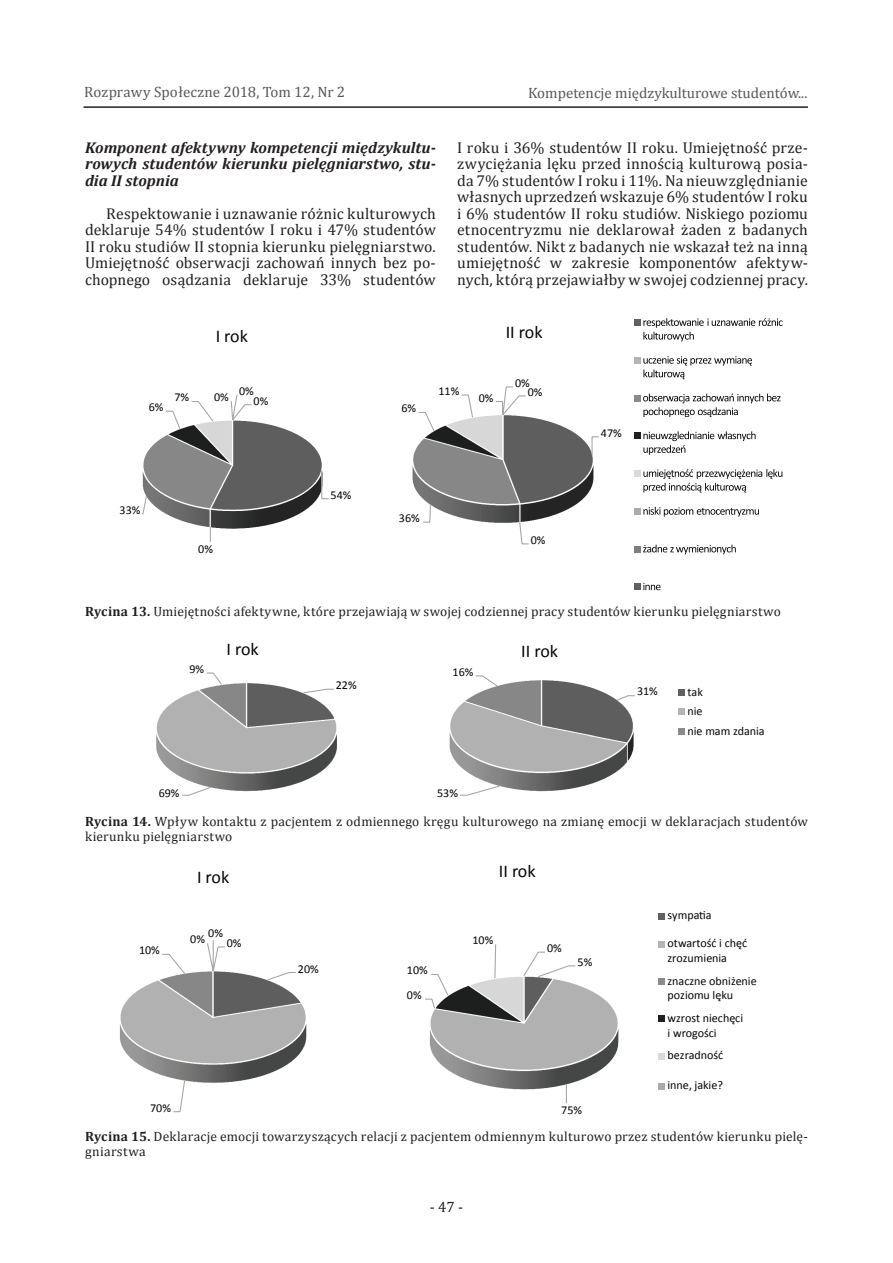
<style>
.page{position:relative;width:893px;height:1263px;background:#fff}
.page>*{position:absolute;margin:0;border:0;box-sizing:border-box;transform-origin:0 0}
.t1{font:18px "Calibri";color:#050504}
.t2{font:15.75px/16.5px "Cambria";letter-spacing:.005em;color:#231f20;text-align:justify}
.t3{font:italic 700 15.75px/16.5px "Cambria";color:#231f20;text-align:justify}
.t4{font:15px "Cambria";color:#57585a}
.t5{font:15px "Cambria";color:#231f20}
.t6{font:13.5px/15px "Cambria";letter-spacing:.015em;color:#231f20}
.t7{font:12px/14.5px "Calibri";letter-spacing:-.005em;color:#050504}
.s1{font-weight:700}
</style>
<div class="page">
<hr style="left:84px;top:106px;width:724px;height:2px;background:#231f20">
<svg style="left:142px;top:394px;width:187px;height:148px"></svg>
<img style="left:412px;top:447px;width:5px;height:45px">
<svg style="left:417px;top:386px;width:182px;height:159px"></svg>
<div style="left:634px;top:319px;width:6px;height:7px;background:#5f6060"></div>
<svg style="left:643px;top:318px;width:140px;height:23px"></svg>
<svg style="left:634px;top:356px;width:118px;height:23px"></svg>
<svg style="left:634px;top:394px;width:147px;height:23px"></svg>
<svg style="left:634px;top:431px;width:122px;height:24px"></svg>
<div style="left:634px;top:470px;width:6px;height:7px;background:#dbdad9"></div>
<svg style="left:643px;top:469px;width:139px;height:23px"></svg>
<svg style="left:634px;top:507px;width:125px;height:10px"></svg>
<svg style="left:634px;top:545px;width:102px;height:9px"></svg>
<svg style="left:634px;top:583px;width:26px;height:7px"></svg>
<img style="left:156px;top:697px;width:181px;height:80px">
<svg style="left:181px;top:672px;width:154px;height:124px"></svg>
<img style="left:449px;top:707px;width:10px;height:58px">
<svg style="left:459px;top:675px;width:176px;height:121px"></svg>
<div style="left:678px;top:689px;width:7px;height:7px;background:#5f6060"></div>
<div style="left:678px;top:708px;width:7px;height:7px;background:#b3b3b3"></div>
<div style="left:678px;top:728px;width:7px;height:7px;background:#8b8a8a"></div>
<img style="left:120px;top:979px;width:187px;height:96px">
<svg style="left:161px;top:940px;width:136px;height:173px"></svg>
<img style="left:576px;top:984px;width:43px;height:98px">
<svg style="left:425px;top:944px;width:151px;height:159px"></svg>
<div style="left:658px;top:913px;width:7px;height:6px;background:#5f6060"></div>
<div style="left:658px;top:941px;width:7px;height:6px;background:#b3b3b3"></div>
<div style="left:658px;top:978px;width:7px;height:7px;background:#8b8a8a"></div>
<div style="left:658px;top:1015px;width:7px;height:7px;background:#1f201f"></div>
<div style="left:658px;top:1053px;width:7px;height:6px;background:#dbdad9"></div>
<div style="left:658px;top:1083px;width:7px;height:6px;background:#aaabab"></div>
<p class="t4" style="left:84px;top:83px;width:263px">Rozprawy Społeczne 2018, Tom 12, Nr 2</p>
<p class="t4" style="left:528px;top:84px;width:281px">Kompetencje międzykulturowe studentów...</p>
<p class="t3" style="left:85px;top:138px;width:352px">Komponent afektywny kompetencji międzykultu&shy;rowych studentów kierunku pielęgniarstwo, stu&shy;dia II stopnia</p>
<p class="t2" style="left:85px;top:205px;width:352px;text-indent:21px">Respektowanie i uznawanie różnic kulturowych deklaruje 54% studentów I roku i 47% studentów II roku studiów II stopnia kierunku pielęgniarstwo.<br>Umiejętność obserwacji zachowań innych bez po&shy;chopnego osądzania deklaruje 33% studentów</p>
<p class="t2" style="left:457px;top:139px;width:352px">I roku i 36% studentów II roku. Umiejętność prze&shy;zwyciężania lęku przed innością kulturową posia&shy;da 7% studentów I roku i 11%. Na nieuwzględnianie własnych uprzedzeń wskazuje 6% studentów I roku i 6% studentów II roku studiów. Niskiego poziomu etnocentryzmu nie deklarował żaden z badanych studentów. Nikt z badanych nie wskazał też na inną umiejętność w zakresie komponentów afektyw&shy;nych, którą przejawiałby w swojej codziennej pracy.</p>
<p class="t1" style="left:216px;top:325px;width:34px">I rok</p>
<p class="t1" style="left:506px;top:321px;width:38px">II rok</p>
<p class="t7" style="left:149px;top:400px;width:16px">6%</p>
<p class="t7" style="left:239px;top:383px;width:16px">0%</p>
<p class="t7" style="left:214px;top:390px;width:16px">0%</p>
<p class="t7" style="left:174px;top:390px;width:16px">7%</p>
<p class="t7" style="left:254px;top:393px;width:16px">0%</p>
<p class="t7" style="left:120px;top:503px;width:22px">33%</p>
<p class="t7" style="left:198px;top:542px;width:16px">0%</p>
<p class="t7" style="left:331px;top:487px;width:22px">54%</p>
<p class="t7" style="left:401px;top:401px;width:16px">6%</p>
<p class="t7" style="left:438px;top:384px;width:22px">11%</p>
<p class="t7" style="left:479px;top:390px;width:16px">0%</p>
<p class="t7" style="left:528px;top:378px;width:16px;line-height:9px;text-indent:-13px">0%<br>0%</p>
<p class="t7" style="left:399px;top:511px;width:22px">36%</p>
<p class="t7" style="left:531px;top:533px;width:16px">0%</p>
<p class="t7" style="left:601px;top:425px;width:22px">47%</p>
<p class="t6" style="left:85px;top:604px;width:697px"><span class="s1">Rycina 13.</span> Umiejętności afektywne, które przejawiają w swojej codziennej pracy studentów kierunku pielęgniarstwo</p>
<p class="t7" style="left:189px;top:662px;width:16px">9%</p>
<p class="t1" style="left:226px;top:638px;width:34px">I rok</p>
<p class="t7" style="left:159px;top:785px;width:22px">69%</p>
<p class="t7" style="left:336px;top:678px;width:22px">22%</p>
<p class="t7" style="left:453px;top:664px;width:22px">16%</p>
<p class="t7" style="left:437px;top:785px;width:22px">53%</p>
<p class="t1" style="left:521px;top:639px;width:38px">II rok</p>
<p class="t7" style="left:637px;top:684px;width:22px">31%</p>
<p class="t7" style="left:688px;top:682px;width:79px;line-height:19.5px">tak<br>nie<br>nie mam zdania</p>
<p class="t6" style="left:85px;top:814px;width:724px"><span class="s1">Rycina 14.</span> Wpływ kontaktu z pacjentem z odmiennego kręgu kulturowego na zmianę emocji w deklaracjach studentów kierunku pielęgniarstwo</p>
<p class="t7" style="left:139px;top:943px;width:22px">10%</p>
<p class="t1" style="left:197px;top:865px;width:34px">I rok</p>
<p class="t7" style="left:208px;top:926px;width:16px">0%</p>
<p class="t7" style="left:190px;top:932px;width:16px">0%</p>
<p class="t7" style="left:227px;top:936px;width:16px">0%</p>
<p class="t7" style="left:150px;top:1100px;width:22px">70%</p>
<p class="t7" style="left:298px;top:961px;width:22px">20%</p>
<p class="t7" style="left:407px;top:963px;width:22px">10%</p>
<p class="t7" style="left:407px;top:988px;width:16px">0%</p>
<p class="t1" style="left:499px;top:859px;width:38px">II rok</p>
<p class="t7" style="left:472px;top:933px;width:22px">10%</p>
<p class="t7" style="left:547px;top:941px;width:16px">0%</p>
<p class="t7" style="left:578px;top:954px;width:16px">5%</p>
<p class="t7" style="left:561px;top:1103px;width:22px">75%</p>
<p class="t7" style="left:668px;top:908px;width:46px">sympatia</p>
<p class="t7" style="left:668px;top:936px;width:81px">otwartość i chęć zrozumienia</p>
<p class="t7" style="left:668px;top:973px;width:91px">znaczne obniżenie poziomu lęku</p>
<p class="t7" style="left:668px;top:1011px;width:77px">wzrost niechęci i wrogości</p>
<p class="t7" style="left:668px;top:1048px;width:57px">bezradność</p>
<p class="t7" style="left:668px;top:1078px;width:57px">inne, jakie?</p>
<p class="t6" style="left:85px;top:1129px;width:724px"><span class="s1">Rycina 15.</span> Deklaracje emocji towarzyszących relacji z pacjentem odmiennym kulturowo przez studentów kierunku pielę&shy;gniarstwa</p>
<p class="t5" style="left:430px;top:1198px;width:35px">- 47 -</p>
</div>
